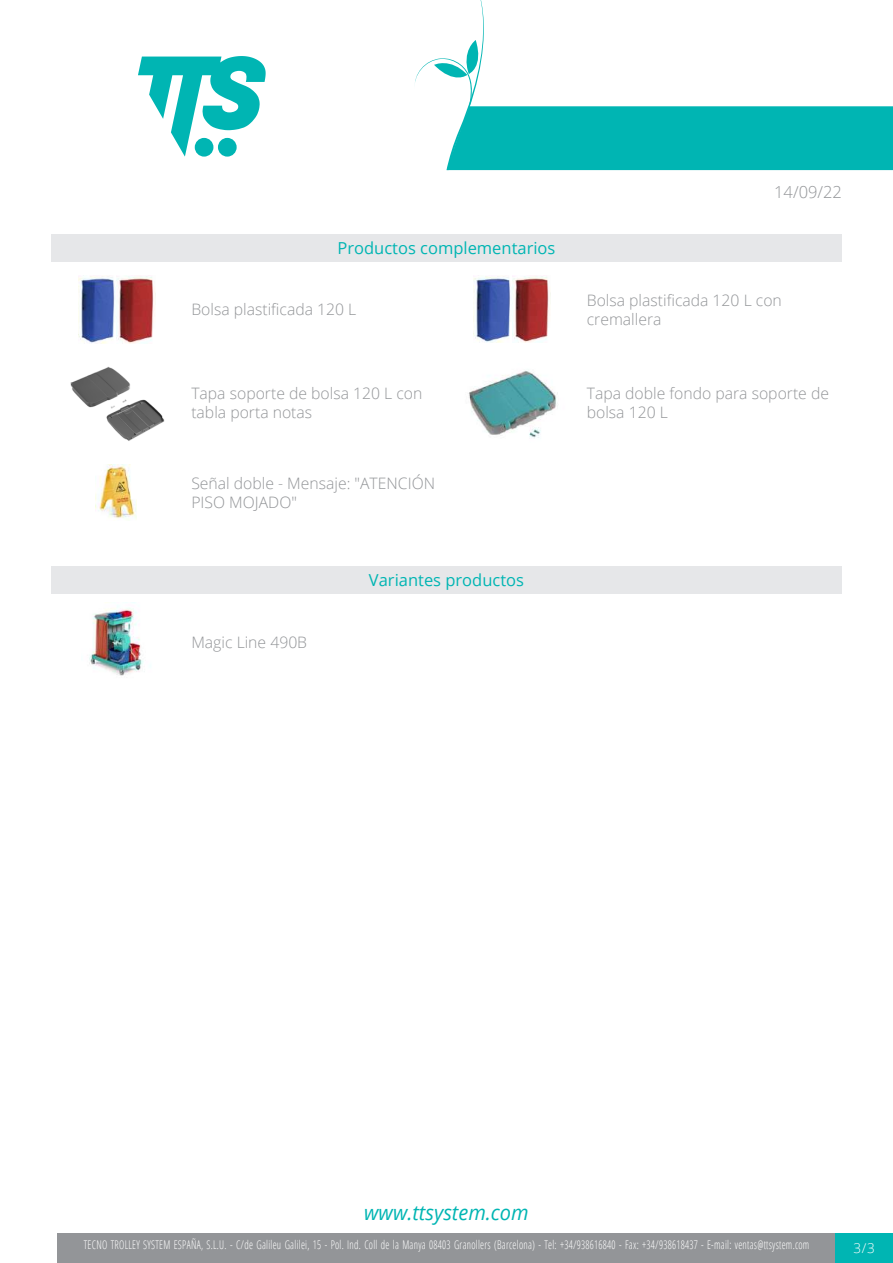
<style>
.page{position:relative;width:893px;height:1263px;background:#fff}
.page>*{position:absolute;margin:0;border:0;box-sizing:border-box;transform-origin:0 0}
.t1{font:italic 20.85px "Open Sans";color:#00b5b3;scale:.96 1}
.t2{font:16.5px "Open Sans";color:#00b5b3}
.t3{font:300 16.5px "Open Sans";color:#939598}
.t4{font:300 15.75px/18.9px "Open Sans";color:#939598}
.t5{font:300 13.5px "Open Sans";color:#fff}
.t6{font:300 12px "Open Sans Condensed";letter-spacing:.025em;color:#fff;scale:.85 1}
</style>
<div class="page">
<svg style="left:138px;top:56px;width:128px;height:101px"></svg>
<div style="left:57px;top:1233px;width:779px;height:30px;background:#939598"></div>
<div style="left:836px;top:1233px;width:57px;height:30px;background:#00b5b3"></div>
<svg style="left:415px;top:0;width:478px;height:170px"></svg>
<div style="left:51px;top:234px;width:791px;height:28px;background:#e6e7e9"></div>
<img style="left:78px;top:276px;width:77px;height:67px">
<img style="left:474px;top:276px;width:77px;height:67px">
<img style="left:70px;top:366px;width:95px;height:75px">
<img style="left:468px;top:370px;width:90px;height:68px">
<img style="left:95px;top:464px;width:41px;height:56px">
<div style="left:51px;top:566px;width:791px;height:28px;background:#e6e7e9"></div>
<img style="left:89px;top:605px;width:55px;height:71px">
<p class="t2" style="left:338px;top:237px;width:219px">Productos complementarios</p>
<p class="t3" style="left:774px;top:180px;width:69px">14/09/22</p>
<p class="t4" style="left:191px;top:300px;width:166px">Bolsa plastificada 120 L</p>
<p class="t4" style="left:587px;top:290px;width:197px">Bolsa plastificada 120 L con cremallera</p>
<p class="t4" style="left:191px;top:384px;width:233px">Tapa soporte de bolsa 120 L con tabla porta notas</p>
<p class="t4" style="left:587px;top:384px;width:244px">Tapa doble fondo para soporte de bolsa 120 L</p>
<p class="t4" style="left:191px;top:473px;width:245px">Señal doble - Mensaje: "ATENCIÓN<br>PISO MOJADO"</p>
<p class="t4" style="left:191px;top:632px;width:117px">Magic Line 490B</p>
<p class="t2" style="left:369px;top:569px;width:157px">Variantes productos</p>
<h1 class="t1" style="left:364px;top:1198px;width:173px">www.ttsystem.com</h1>
<p class="t6" style="left:84px;top:1236px;width:855px">TECNO TROLLEY SYSTEM ESPAÑA, S.L.U. - C/de Galileu Galilei, 15 - Pol. Ind. Coll de la Manya 08403 Granollers (Barcelona) - Tel: +34/938616840 - Fax: +34/938618437 - E-mail: ventas@ttsystem.com</p>
<p class="t5" style="left:854px;top:1239px;width:23px">3/3</p>
</div>
